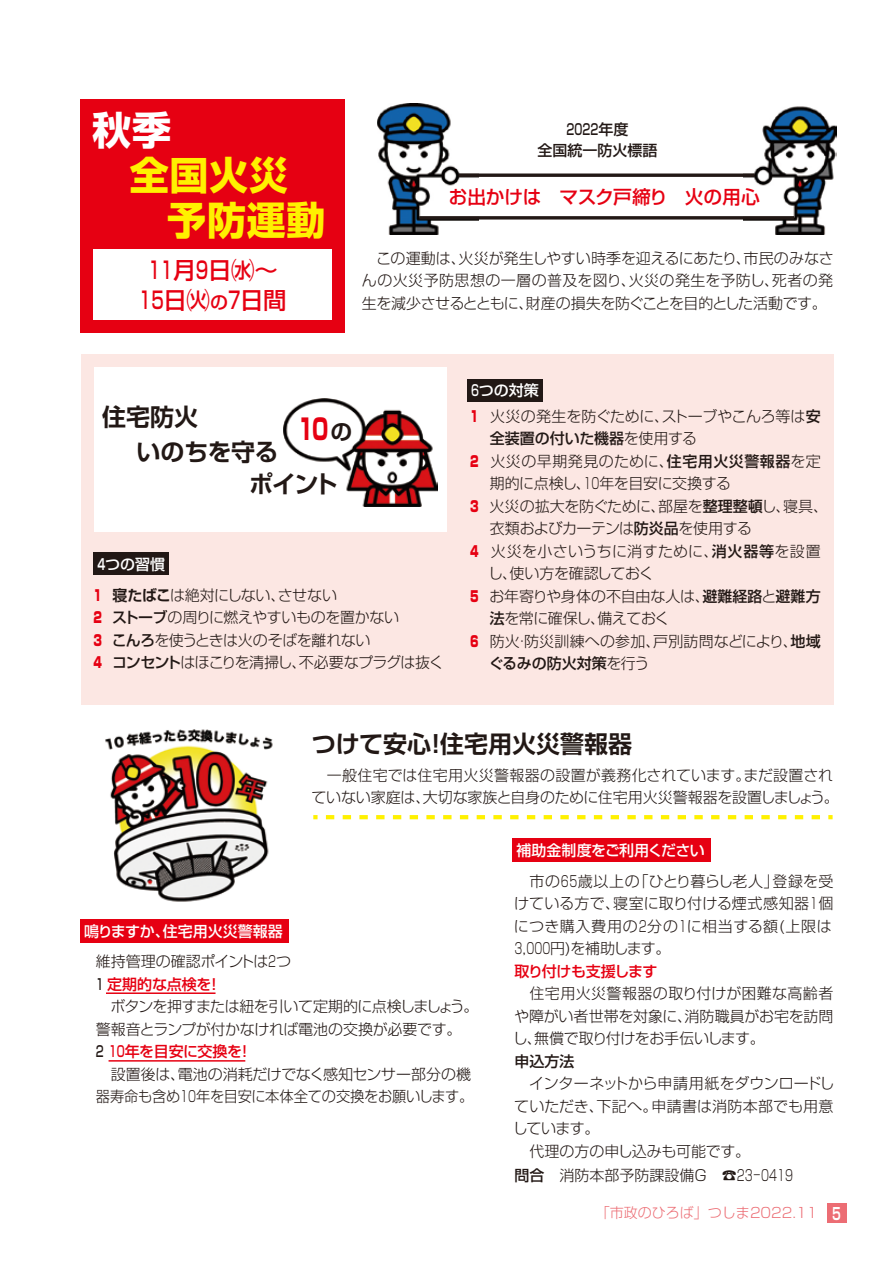
<style>
.page{position:relative;width:893px;height:1263px;background:#fff}
.page>*{position:absolute;margin:0;border:0;box-sizing:border-box;transform-origin:0 0}
.t1{font:700 39px/45px "Shin Go Pr 6";letter-spacing:.02em;color:#fff100}
.t2{font:700 39px "Shin Go Pr 6";color:#fff}
.t3{font:800 28.65px "Shin Go Pr 6";color:#e60012;scale:.7 1}
.t4{font:700 24px "Shin Go Pr 6 De";color:#221815}
.t5{font:500 23.4px/29.8px "Shin Go Pr 6";letter-spacing:-.015em;color:#e60012;text-align:center;scale:.7 1}
.t6{font:500 18.75px "Shin Go Pr 6";letter-spacing:-.02em;color:#e60012}
.t7{font:300 15px/22.5px "Shin Go Pr 6";letter-spacing:-.015em;color:#221815}
.t8{font:500 15px "Shin Go Pr 6";color:#221815}
.t9{font:300 15px "Shin Go Pr 6";letter-spacing:.01em;color:#221815}
.t10{font:300 15px "Shin Go Pr 6";letter-spacing:.035em;color:#221815}
.t11{font:300 15px "Shin Go Pr 6";letter-spacing:.02em;color:#221815}
.t12{font:300 15px "Shin Go Pr 6";letter-spacing:.005em;color:#221815}
.t13{font:500 15px "Shin Go Pr 6";color:#fff}
.t14{font:300 15px "Shin Go Pr 6";letter-spacing:-.045em;color:#221815}
.t15{font:500 15px/21px "Shin Go Pr 6";color:#221815;text-align:center;scale:.7 1}
.t16{font:300 15px "Shin Go Pr 6";letter-spacing:-.035em;color:#221815}
.t17{font:500 15px "Shin Go Pr 6";letter-spacing:-.03em;color:#fff}
.t18{font:500 15px "Shin Go Pr 6";letter-spacing:-.045em;color:#e60012}
.t19{font:500 15px "Shin Go Pr 6";color:#fff;scale:.7 1}
.t20{font:300 14.1px "Shin Go Pr 6";color:#ec6d74}
.s1{font-size:18px}
.s2{font-family:"Shin Go Pr 6 De";font-weight:700;font-size:21.75px;color:#221815}
.s3{font-family:"Shin Go Pr 6 De";font-weight:700}
.s4{font-weight:900;color:#e60012}
.s5{font-weight:500}
.s6{font-weight:300}
.s7{font-weight:500;color:#e60012}
.s8{font-size:11.25px}
.s9{font-family:"Shin Go Pr 6 De";font-weight:700;font-size:16.5px;color:#fff}
</style>
<div class="page">
<div style="left:81px;top:99px;width:264px;height:233px;background:#e60012"></div>
<div style="left:94px;top:249px;width:238px;height:70px;background:#fff"></div>
<div style="left:81px;top:354px;width:752px;height:351px;background:#fce7e3"></div>
<div style="left:94px;top:367px;width:352px;height:164px;background:#fff"></div>
<img style="left:377px;top:103px;width:102px;height:131px">
<img style="left:743px;top:106px;width:93px;height:128px">
<svg style="left:459px;top:173px;width:295px;height:4px"></svg>
<svg style="left:419px;top:216px;width:375px;height:4px"></svg>
<img style="left:283px;top:398px;width:155px;height:109px">
<img style="left:105px;top:729px;width:168px;height:173px">
<hr style="left:106px;top:992px;width:110px;height:2px;background:#e60012">
<hr style="left:109px;top:1060px;width:136px;height:1px;background:#e60012">
<div style="left:94px;top:552px;width:75px;height:23px;background:#221815"></div>
<svg style="left:313px;top:815px;width:5px;height:4px"></svg>
<svg style="left:326px;top:815px;width:507px;height:4px"></svg>
<div style="left:512px;top:839px;width:199px;height:23px;background:#e60012"></div>
<div style="left:80px;top:919px;width:209px;height:24px;background:#e60012"></div>
<div style="left:468px;top:379px;width:75px;height:23px;background:#221815"></div>
<div style="left:827px;top:1203px;width:19px;height:19px;background:#ec6d74"></div>
<h1 class="t2" style="left:92px;top:99px;width:80px">秋季</h1>
<h1 class="t1" style="left:167px;top:152px;width:160px;text-indent:-38px">全国火災予防運動</h1>
<h3 class="t5" style="left:139px;top:254px;width:213px">11月9日㈬～<br>15日㈫<span class="s1">の</span>7日間</h3>
<p class="t15" style="left:537px;top:118px;width:173px">2022年度<br>全国統一防火標語</p>
<p class="t6" style="left:449px;top:181px;width:312px">お出かけは　マスク戸締り　火の用心</p>
<p class="t7" style="left:362px;top:245px;width:473px;text-align:justify;text-indent:14px">この運動は、火災が発生しやすい時季を迎えるにあたり、市民のみなさんの火災予防思想の一層の普及を図り、火災の発生を予防し、死者の発生を減少させるとともに、財産の損失を防ぐことを目的とした活動です。</p>
<p class="t19" style="left:471px;top:378px;width:98px">6つの対策</p>
<h3 class="t4" style="left:102px;top:397px;width:97px">住宅防火</h3>
<h3 class="t4" style="left:137px;top:432px;width:143px">いのちを守る</h3>
<h2 class="t3" style="left:298px;top:407px;width:79px">10<span class="s2">の</span></h2>
<p class="t13" style="left:98px;top:551px;width:69px"><span class="s3">4</span>つの習慣</p>
<h3 class="t4" style="left:249px;top:464px;width:90px">ポイント</h3>
<p class="t7" style="left:94px;top:583px;width:352px"><span class="s4">1</span> <span class="s3">寝たばこ</span>は絶対にしない、させない<br><span class="s4">2</span> <span class="s5">ストーブ</span>の周りに燃えやすいものを置かない<br><span class="s4">3</span> <span class="s5">こんろ</span>を使うときは火のそばを離れない<br><span class="s4">4</span> <span class="s5">コンセント</span>はほこりを清掃し、不必要なプラグは抜く</p>
<p class="t7" style="left:470px;top:403px;width:352px"><span class="s4">1</span> 火災の発生を防ぐために、ストーブやこんろ等は<span class="s5">安</span></p>
<p class="t8" style="left:490px;top:426px;width:209px">全装置の付いた機器<span class="s6">を使用する</span></p>
<p class="t10" style="left:470px;top:449px;width:352px"><span class="s4">2</span> 火災の早期発見のために、<span class="s5">住宅用火災警報器</span>を定</p>
<p class="t7" style="left:490px;top:471px;width:243px">期的に点検し、10年を目安に交換する</p>
<p class="t7" style="left:470px;top:493px;width:359px"><span class="s4">3</span> 火災の拡大を防ぐために、部屋を<span class="s5">整理整頓</span>し、寝具、</p>
<p class="t14" style="left:490px;top:516px;width:264px">衣類およびカーテンは<span class="s5">防炎品</span>を使用する</p>
<p class="t11" style="left:470px;top:539px;width:352px"><span class="s4">4</span> 火災を小さいうちに消すために、<span class="s5">消火器等</span>を設置</p>
<p class="t7" style="left:488px;top:561px;width:167px">し、使い方を確認しておく</p>
<p class="t7" style="left:470px;top:583px;width:352px"><span class="s4">5</span> お年寄りや身体の不自由な人は、<span class="s5">避難経路</span>と<span class="s5">避難方</span></p>
<p class="t16" style="left:490px;top:606px;width:181px"><span class="s5">法</span>を常に確保し、備えておく</p>
<p class="t9" style="left:470px;top:629px;width:352px"><span class="s4">6</span> 防火·防災訓練への参加、戸別訪問などにより、<span class="s5">地域</span></p>
<p class="t8" style="left:489px;top:651px;width:162px">ぐるみの防火対策<span class="s6">を行う</span></p>
<h3 class="t4" style="left:312px;top:724px;width:322px">つけて安心！住宅用火災警報器</h3>
<p class="t7" style="left:311px;top:762px;width:529px;text-indent:15px">一般住宅では住宅用火災警報器の設置が義務化されています。まだ設置されていない家庭は、大切な家族と自身のために住宅用火災警報器を設置しましょう。</p>
<p class="t13" style="left:84px;top:919px;width:200px">鳴りますか、住宅用火災警報器</p>
<p class="t7" style="left:96px;top:949px;width:197px">維持管理の確認ポイントは2つ<br><span class="s5">1</span> <span class="s7">定期的な点検を！</span></p>
<p class="t7" style="left:96px;top:994px;width:384px;text-indent:15px">ボタンを押すまたは紐を引いて定期的に点検しましょう。警報音とランプが付かなければ電池の交換が必要です。<br><span class="s5">2</span> <span class="s7">10年を目安に交換を！</span></p>
<p class="t7" style="left:96px;top:1061px;width:379px;text-align:right">設置後は、電池の消耗だけでなく感知センサー部分の機器寿命も含め10年を目安に本体全ての交換をお願いします。</p>
<p class="t17" style="left:517px;top:838px;width:190px">補助金制度をご利用ください</p>
<p class="t7" style="left:514px;top:868px;width:321px;text-align:justify;text-indent:16px">市の65歳以上の「ひとり暮らし老人」登録を受けている方で、寝室に取り付ける煙式感知器1個につき購入費用の2分の1に相当する額(上限は3，000円)を補助します。</p>
<p class="t18" style="left:514px;top:959px;width:144px">取り付けも支援します</p>
<p class="t7" style="left:513px;top:981px;width:322px;text-align:justify;text-indent:17px">住宅用火災警報器の取り付けが困難な高齢者や障がい者世帯を対象に、消防職員がお宅を訪問し、無償で取り付けをお手伝いします。</p>
<p class="t8" style="left:514px;top:1049px;width:61px">申込方法</p>
<p class="t7" style="left:529px;top:1071px;width:307px">インターネットから申請用紙をダウンロードし</p>
<p class="t12" style="left:514px;top:1094px;width:321px">ていただき、下記へ。申請書は消防本部でも用意</p>
<p class="t7" style="left:513px;top:1116px;width:88px">しています。</p>
<p class="t7" style="left:529px;top:1138px;width:222px">代理の方の申し込みも可能です。</p>
<p class="t7" style="left:514px;top:1162px;width:280px"><span class="s5">問合</span>　消防本部予防課設備Ｇ　☎23<span class="s8">‐</span>0419</p>
<p class="t20" style="left:596px;top:1201px;width:247px">「市政のひろば」つしま2022.11 <span class="s9">5</span></p>
</div>
